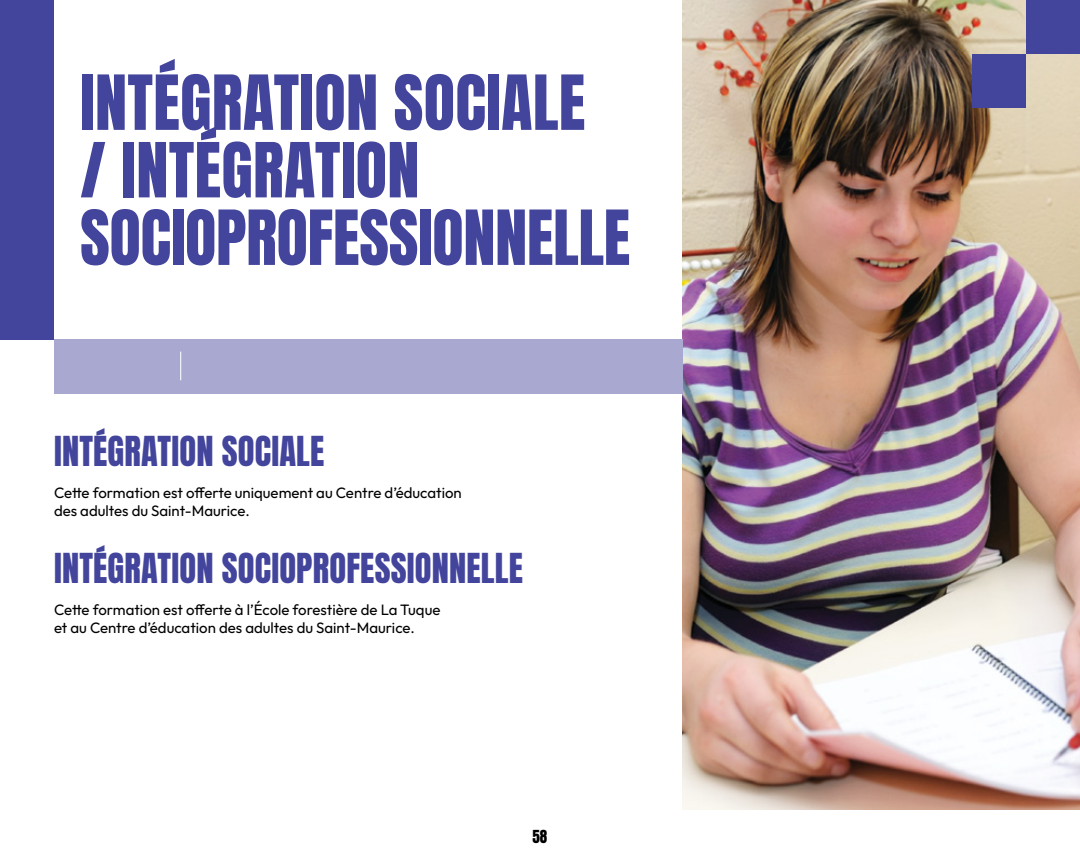
<style>
.page{position:relative;width:1080px;height:864px;background:#fff}
.page>*{position:absolute;margin:0;border:0;box-sizing:border-box;transform-origin:0 0}
.t1{font:64.5px/67.5px "Anton";letter-spacing:.005em;color:#43449c}
.t2{font:34.5px "Anton";letter-spacing:.005em;color:#43449c}
.t3{font:15px/18px "Outfit";color:#000}
.t4{font:15px "Anton";color:#000}
</style>
<div class="page">
<img style="left:682px;top:0;width:398px;height:810px">
<div style="left:1026px;top:0;width:54px;height:54px;background:#43449c"></div>
<div style="left:0;top:0;width:54px;height:339px;background:#43449c"></div>
<div style="left:972px;top:54px;width:54px;height:54px;background:#43449c"></div>
<div style="left:54px;top:339px;width:628px;height:54px;background:#a8a8d1"></div>
<h1 class="t1" style="left:80px;top:69px;width:552px">INTÉGRATION SOCIALE<br>/ INTÉGRATION<br>SOCIOPROFESSIONNELLE</h1>
<h2 class="t2" style="left:54px;top:426px;width:272px">INTÉGRATION SOCIALE</h2>
<p class="t3" style="left:54px;top:483px;width:409px">Cette formation est offerte uniquement au Centre d’éducation des adultes du Saint-Maurice.</p>
<h2 class="t2" style="left:54px;top:543px;width:470px">INTÉGRATION SOCIOPROFESSIONNELLE</h2>
<p class="t3" style="left:54px;top:600px;width:388px">Cette formation est offerte à l’École forestière de La Tuque et au Centre d’éducation des adultes du Saint-Maurice.</p>
<p class="t4" style="left:533px;top:826px;width:16px">58</p>
</div>
